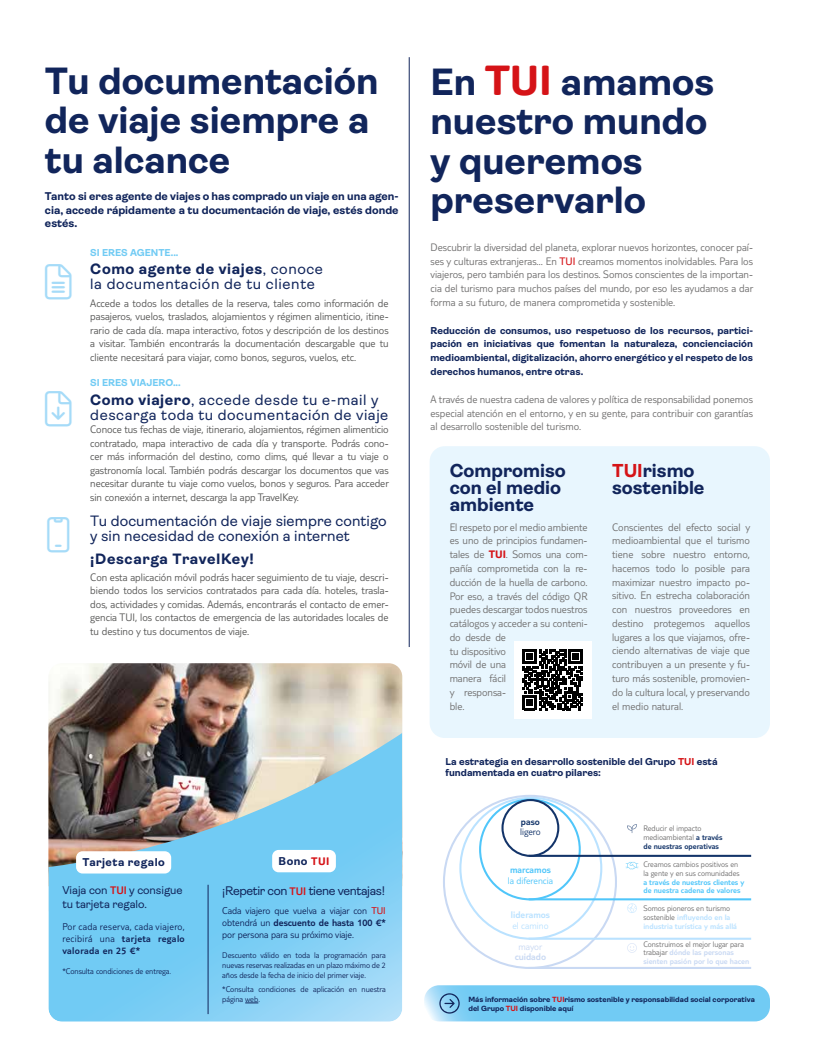
<style>
.page{position:relative;width:815px;height:1053px;background:#fff}
.page>*{position:absolute;margin:0;border:0;box-sizing:border-box;transform-origin:0 0}
.t1{font:700 38px/39.5px "Ambit";color:#11255b}
.t2{font:700 18.75px/17px "Ambit";color:#11255b}
.t3{font:15px/15px "Ambit";letter-spacing:.035em;color:#11255b}
.t4{font:15px/15px "Ambit";letter-spacing:.005em;color:#11255b}
.t5{font:700 15px "Ambit";letter-spacing:.04em;color:#11255b}
.t6{font:12.5px "Ambit";letter-spacing:-.03em;color:#11255b}
.t7{font:11.38px/13.6px "Ambit";letter-spacing:-.005em;color:#11255b}
.t8{font:700 11.38px "Ambit";letter-spacing:.04em;color:#11255b}
.t9{font:300 11.25px/13.8px "TUI Type";letter-spacing:-.005em;color:#706f6f;text-align:justify}
.t10{font:300 11.25px/13.5px "TUI Type";color:#575756;text-align:justify}
.t11{font:700 11.25px/13.8px "Ambit";color:#11255b;text-align:justify}
.t12{font:300 10.25px/12.2px "TUI Type";letter-spacing:-.005em;color:#11255b;text-align:justify}
.t13{font:700 10px/13.8px "Ambit";color:#11255b;text-align:justify}
.t14{font:700 10px "Ambit";color:#71cbf4}
.t15{font:300 10px "TUI Type";color:#50c6fa}
.t16{font:300 10px "TUI Type";color:#bae2ff}
.t17{font:300 10px "TUI Type";color:#50c6fa}
.t18{font:300 10px "TUI Type";color:#bae2ff}
.t19{font:300 10px "TUI Type";color:#c9d9f3}
.t20{font:300 10px "TUI Type";color:#133469}
.t21{font:300 10px "TUI Type";color:#c9d9f3}
.t22{font:300 10px "TUI Type";color:#133469}
.t23{font:300 8.5px/10.2px "TUI Type";letter-spacing:-.005em;color:#11255b;text-align:justify}
.t24{font:300 8.25px/8.8px "TUI Type";color:#706f6f}
.t25{font:300 8.25px/8.8px "TUI Type";color:#c9d9f3}
.t26{font:300 8.25px/8.8px "TUI Type";color:#bae2ff}
.t27{font:300 8.25px/8.8px "TUI Type";color:#50c6fa}
.t28{font:700 7.5px/8.8px "Ambit";color:#11255b}
.s1{font-weight:700}
.s2{font-family:"TUI Type";color:#d51317}
.s3{font-family:"TUI Type";font-weight:300;color:#d51317}
.s4{font-style:inherit}
.s5{font-family:"TUI Type";font-weight:300;font-size:11.38px;color:#d51317}
.s6{font-weight:400;color:#d51317}
.s7{font-family:"TUI Type";font-size:43.75px;color:#d51317}
.s8{color:#d51317}
.s9{font-weight:700;color:#d51317}
.s10{color:#133469}
.s11{color:#706f6f}
</style>
<div class="page">
<img style="left:49px;top:663px;width:353px;height:70px">
<img style="left:49px;top:733px;width:353px;height:288px">
<div style="left:45px;top:659px;width:361px;height:366px;border:3px solid #fff;border-radius:15px"></div>
<svg style="left:245px;top:1002px;width:13px;height:1px"></svg>
<hr style="left:208px;top:884px;width:1px;height:129px;background:#11255b">
<div style="left:76px;top:851px;width:95px;height:22px;background:#fff;border-radius:6px"></div>
<div style="left:272px;top:849px;width:64px;height:23px;background:#fff;border-radius:6px"></div>
<div style="left:430px;top:446px;width:340px;height:292px;background:#e8f6fe;border-radius:15px"></div>
<svg style="left:424px;top:985px;width:346px;height:36px;background:#78ccf3"></svg>
<hr style="left:409px;top:57px;width:1px;height:590px;background:#11255b">
<div style="left:514px;top:641px;width:77px;height:77px;background:#fff"></div>
<svg style="left:522px;top:649px;width:61px;height:61px"></svg>
<hr style="left:529px;top:966px;width:222px;height:2px;background:#c9d9f3">
<hr style="left:529px;top:937px;width:222px;height:2px;background:#bae2ff">
<div style="left:479px;top:798px;width:102px;height:102px;border:2px solid #50c6fa;border-radius:50%"></div>
<hr style="left:529px;top:898px;width:222px;height:2px;background:#50c6fa">
<div style="left:501px;top:799px;width:58px;height:57px;border:2px solid #133469;border-radius:50%"></div>
<hr style="left:529px;top:854px;width:222px;height:2px;background:#133469">
<svg style="left:627px;top:943px;width:10px;height:9px"></svg>
<svg style="left:627px;top:903px;width:10px;height:9px"></svg>
<svg style="left:626px;top:861px;width:13px;height:8px"></svg>
<svg style="left:627px;top:824px;width:10px;height:9px"></svg>
<h1 class="t1" style="left:45px;top:61px;width:335px">Tu documentación de viaje siempre a tu alcance</h1>
<p class="t11" style="left:45px;top:189px;width:355px">Tanto si eres agente de viajes o has comprado un viaje en una agen&shy;cia, accede rápidamente a tu documentación de viaje, estés donde estés.</p>
<p class="t14" style="left:90px;top:247px;width:90px">SI ERES AGENTE...</p>
<h3 class="t3" style="left:90px;top:262px;width:234px"><span class="s1">Como agente de viajes</span>, conoce la documentación de tu cliente</h3>
<p class="t10" style="left:90px;top:296px;width:300px">Accede a todos los detalles de la reserva, tales como información de pasajeros, vuelos, traslados, alojamientos y régimen alimenticio, itine&shy;rario de cada día. mapa interactivo, fotos y descripción de los destinos a visitar. También encontrarás la documentación descargable que tu cliente necesitará para viajar, como bonos, seguros, vuelos, etc.</p>
<p class="t14" style="left:90px;top:377px;width:92px">SI ERES VIAJERO...</p>
<h3 class="t3" style="left:90px;top:392px;width:300px"><span class="s1">Como viajero</span>, accede desde tu e-mail y descarga toda tu documentación de viaje</h3>
<p class="t10" style="left:90px;top:422px;width:300px">Conoce tus fechas de viaje, itinerario, alojamientos, régimen alimenticio contratado, mapa interactivo de cada día y transporte. Podrás cono&shy;cer más información del destino, como clims, qué llevar a tu viaje o gastronomía local. También podrás descargar los documentos que vas necesitar durante tu viaje como vuelos, bonos y seguros. Para acceder sin conexión a internet, descarga la app TraveIKey.</p>
<h3 class="t4" style="left:90px;top:514px;width:298px">Tu documentación de viaje siempre contigo y sin necesidad de conexión a internet</h3>
<h3 class="t5" style="left:90px;top:550px;width:165px">¡Descarga TraveIKey!</h3>
<p class="t10" style="left:90px;top:570px;width:300px">Con esta aplicación móvil podrás hacer seguimiento de tu viaje, descri&shy;biendo todos los servicios contratados para cada día. hoteles, trasla&shy;dos, actividades y comidas. Además, encontrarás el contacto de emer&shy;gencia TUI, los contactos de emergencia de las autoridades locales de tu destino y tus documentos de viaje.</p>
<p class="t8" style="left:83px;top:856px;width:84px">Tarjeta regalo</p>
<p class="t8" style="left:279px;top:854px;width:52px">Bono <span class="s2">TUI</span></p>
<p class="t7" style="left:62px;top:883px;width:122px">Viaja con <span class="s3">TUI</span> y consigue tu tarjeta regalo.</p>
<p class="t12" style="left:62px;top:919px;width:124px">Por cada reserva, cada viajero, recibirá una <span class="s4">tarjeta regalo valorada en 25 €*</span></p>
<p class="t23" style="left:62px;top:965px;width:110px">*Consulta condiciones de entrega.</p>
<p class="t6" style="left:222px;top:883px;width:164px">¡Repetir con <span class="s5">TUI</span> tiene ventajas!</p>
<p class="t12" style="left:222px;top:903px;width:165px">Cada viajero que vuelva a viajar con <span class="s6">TUI </span>obtendrá un <span class="s4">descuento de hasta 100 €* </span>por persona para su próximo viaje.</p>
<p class="t23" style="left:222px;top:949px;width:165px">Descuento válido en toda la programación para nuevas reservas realizadas en un plazo máximo de 2 años desde la fecha de inicio del primer viaje.</p>
<p class="t23" style="left:222px;top:983px;width:165px">*Consulta condiciones de aplicación en nuestra página web.</p>
<h1 class="t1" style="left:431px;top:62px;width:285px">En <span class="s7">TUI</span> amamos nuestro mundo y queremos preservarlo</h1>
<p class="t9" style="left:431px;top:240px;width:324px">Descubrir la diversidad del planeta, explorar nuevos horizontes, conocer paí&shy;ses y culturas extranjeras… En <span class="s6">TUI</span> creamos momentos inolvidables. Para los viajeros, pero también para los destinos. Somos conscientes de la importan&shy;cia del turismo para muchos países del mundo, por eso les ayudamos a dar forma a su futuro, de manera comprometida y sostenible.</p>
<p class="t13" style="left:431px;top:323px;width:324px">Reducción de consumos, uso respetuoso de los recursos, partici&shy;pación en iniciativas que fomentan la naturaleza, concienciación medioambiental, digitalización, ahorro energético y el respeto de los derechos humanos, entre otras.</p>
<p class="t9" style="left:431px;top:392px;width:324px">A través de nuestra cadena de valores y política de responsabilidad ponemos especial atención en el entorno, y en su gente, para contribuir con garantías al desarrollo sostenible del turismo.</p>
<h2 class="t2" style="left:450px;top:462px;width:118px">Compromiso con el medio ambiente</h2>
<h2 class="t2" style="left:612px;top:462px;width:94px"><span class="s8">TUI</span>rismo sostenible</h2>
<p class="t9" style="left:450px;top:520px;width:139px;text-align:left">El respeto por el medio ambiente es uno de principios fundamen&shy;tales de <span class="s9">TUI</span>. Somos una com&shy;pañía comprometida con la re&shy;ducción de la huella de carbono.<br>Por eso, a través del código QR puedes descargar todos nuestros catálogos y acceder a su conteni&shy;do desde de<br>tu dispositivo<br>móvil de una<br>manera fácil<br>y responsa-<br>ble.</p>
<p class="t9" style="left:612px;top:520px;width:140px">Conscientes del efecto social y medioambiental que el turismo tiene sobre nuestro entorno, hacemos todo lo posible para maximizar nuestro impacto po&shy;sitivo. En estrecha colaboración con nuestros proveedores en destino protegemos aquellos lugares a los que viajamos, ofre&shy;ciendo alternativas de viaje que contribuyen a un presente y fu&shy;turo más sostenible, promovien&shy;do la cultura local, y preservando el medio natural.</p>
<p class="t13" style="left:446px;top:756px;width:273px;line-height:11.2px">La estrategia en desarrollo sostenible del Grupo <span class="s8">TUI</span> está fundamentada en cuatro pilares:</p>
<p class="t22" style="left:521px;top:815px;width:20px">paso</p>
<p class="t20" style="left:520px;top:826px;width:22px">ligero</p>
<p class="t17" style="left:510px;top:864px;width:42px">marcamos</p>
<p class="t15" style="left:508px;top:874px;width:47px">la diferencia</p>
<p class="t16" style="left:511px;top:909px;width:41px">lideramos</p>
<p class="t18" style="left:512px;top:919px;width:38px">el camino</p>
<p class="t21" style="left:519px;top:940px;width:25px">mayor</p>
<p class="t19" style="left:515px;top:951px;width:33px">cuidado</p>
<p class="t24" style="left:643px;top:823px;width:81px">Reducir el impacto medioambiental <span class="s10">a través de nuestras operativas</span></p>
<p class="t24" style="left:643px;top:859px;width:98px">Creamos cambios positivos en la gente y en sus comunidades</p>
<p class="t27" style="left:643px;top:877px;width:102px">a través de nuestros clientes y de nuestra cadena de valores</p>
<p class="t26" style="left:643px;top:903px;width:95px"><span class="s11">Somos pioneros en turismo sostenible</span> influyendo en la industria turística y más allá</p>
<p class="t25" style="left:643px;top:939px;width:107px"><span class="s11">Construimos el mejor lugar para trabajar</span> dónde las personas sienten pasión por lo que hacen</p>
<p class="t28" style="left:468px;top:994px;width:288px">Más información sobre <span class="s8">TUI</span>rismo sostenible y responsabilidad social corporativa del Grupo <span class="s8">TUI</span> disponible aquí</p>
</div>
